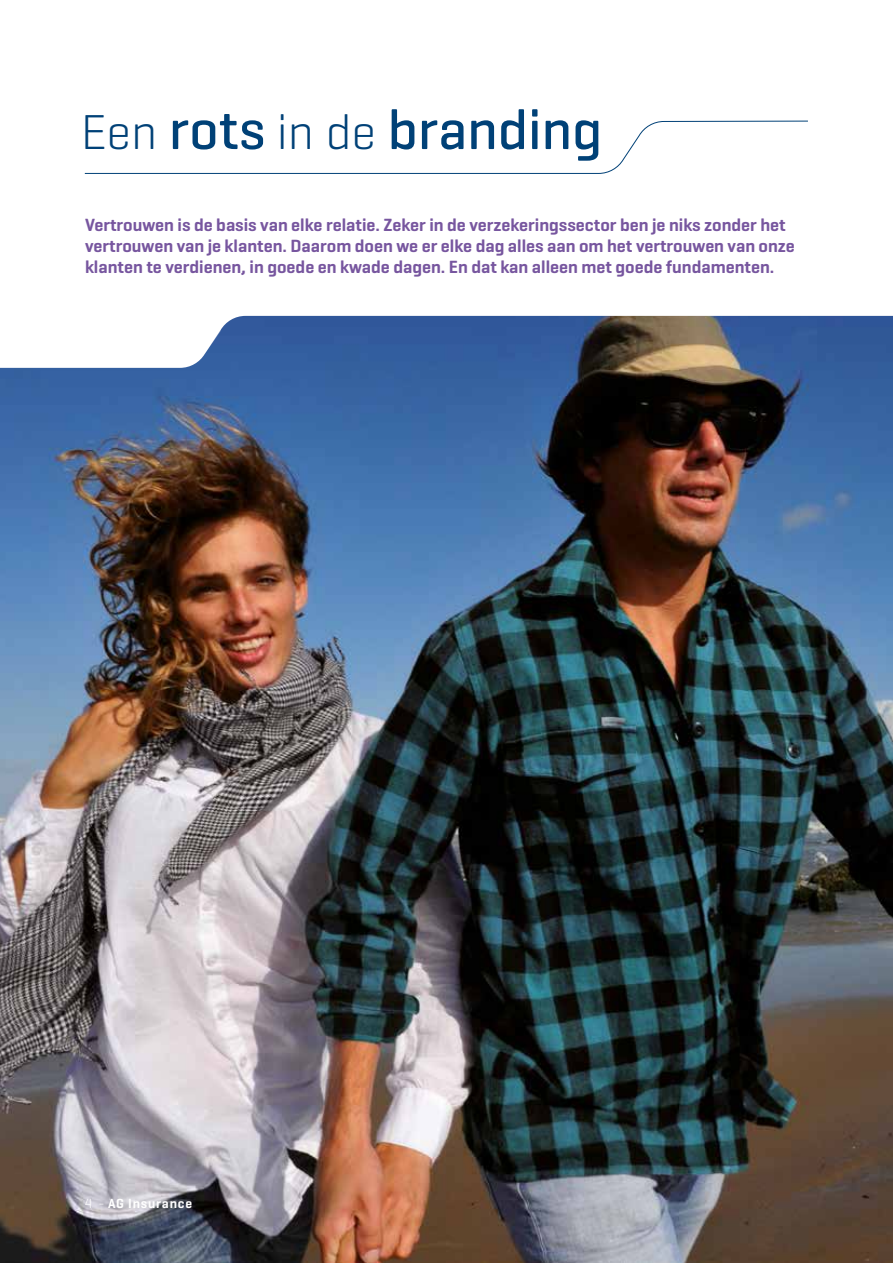
<style>
.page{position:relative;width:893px;height:1263px;background:#fff}
.page>*{position:absolute;margin:0;border:0;box-sizing:border-box;transform-origin:0 0}
.t1{font:500 57px "Geogrotesque";color:#004177}
.t2{font:600 18px/21px "Geogrotesque";color:#77569f}
.t3{font:600 13.5px "Geogrotesque";letter-spacing:.06em;color:#fff}
.s1{font-weight:300;font-size:49.8px}
.s2{font-weight:300}
</style>
<div class="page">
<img style="left:0;top:368px;width:893px;height:895px">
<svg style="left:0;top:315px;width:893px;height:53px;fill:#345e9c"></svg>
<svg style="left:84px;top:120px;width:724px;height:54px"></svg>
<h1 class="t1" style="left:81px;top:94px;width:523px"><span class="s1">Een</span> rots <span class="s1">in de</span> branding</h1>
<p class="t2" style="left:85px;top:215px;width:711px">Vertrouwen is de basis van elke relatie. Zeker in de verzekeringssector ben je niks zonder het vertrouwen van je klanten. Daarom doen we er elke dag alles aan om het vertrouwen van onze klanten te verdienen, in goede en kwade dagen. En dat kan alleen met goede fundamenten.</p>
<p class="t3" style="left:85px;top:1195px;width:109px"><span class="s2">4 -</span> AG Insurance</p>
</div>
